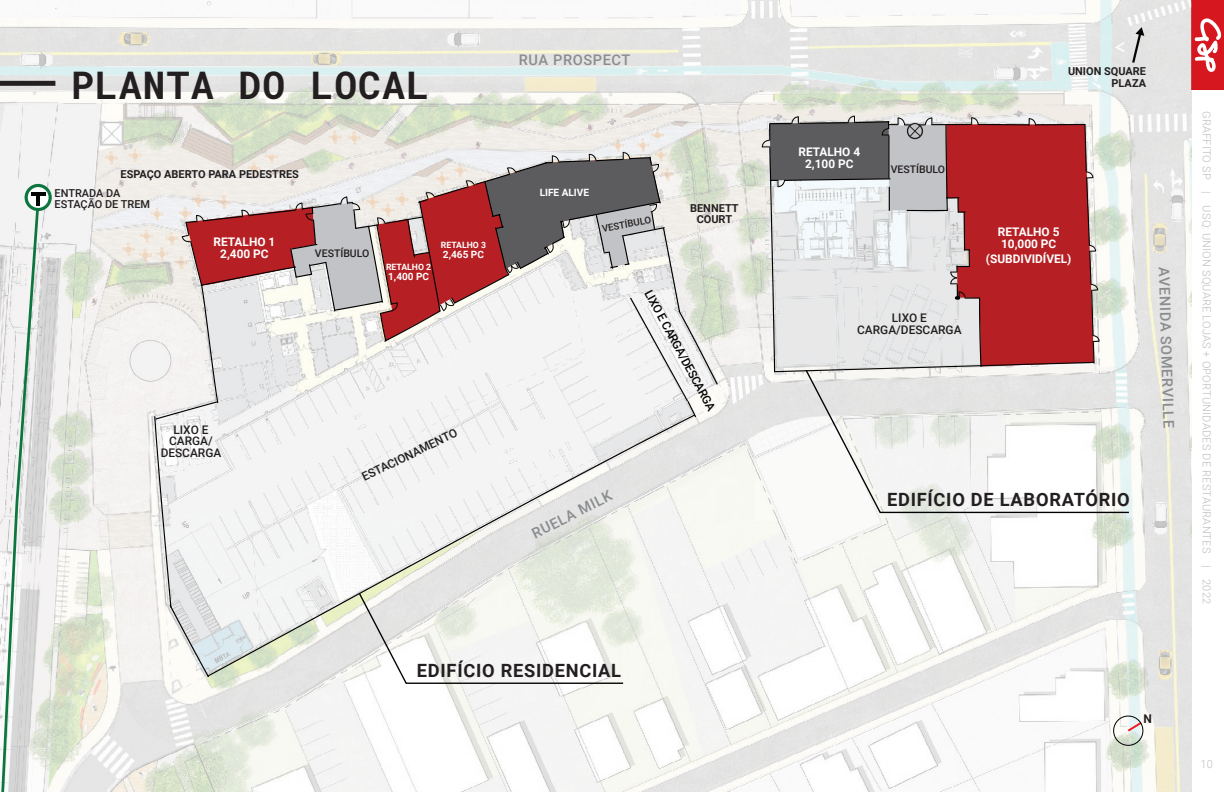
<style>
.page{position:relative;width:1224px;height:792px;background:#fff}
.page>*{position:absolute;margin:0;border:0;box-sizing:border-box;transform-origin:0 0}
.t1{font:700 38px "Roboto Mono";letter-spacing:.03em;color:#231f20}
.t2{font:700 18.3px "Roboto";letter-spacing:.04em;color:#231f20}
.t3{font:500 14.6px "Roboto";letter-spacing:.04em;color:#8a8c8f}
.t4{font:700 12px "Roboto";color:#231f20}
.t5{font:700 11.9px/11.9px "Roboto";color:#fff;text-align:center}
.t6{font:500 11.9px/11.4px "Roboto";color:#231f20;text-align:center}
.t7{font:500 11.9px "Roboto";color:#050504}
.t8{font:300 11px "Roboto";letter-spacing:.02em;color:#bcbdc0}
.t9{font:700 11px/11.4px "Roboto";color:#231f20;text-align:center}
.t10{font:500 11px "Roboto";color:#231f20}
.t11{font:500 10.5px "Roboto";color:#231f20}
.t12{font:700 10px "Roboto";color:#fff}
.t13{font:500 9.6px "Roboto";color:#231f20}
.t14{font:700 8.7px "Roboto";color:#fff}
.s1{font-weight:500}
</style>
<div class="page">
<div style="left:1192px;top:0;width:32px;height:90px;background:#d7171f"></div>
<svg style="left:1194px;top:18px;width:28px;height:54px"></svg>
<img style="left:0;top:0;width:1192px;height:792px">
<svg style="left:804px;top:368px;width:326px;height:146px"></svg>
<svg style="left:0;top:184px;width:52px;height:608px"></svg>
<svg style="left:1130px;top:27px;width:14px;height:38px"></svg>
<svg style="left:762px;top:116px;width:337px;height:256px;background:#c38f91"></svg>
<svg style="left:154px;top:152px;width:564px;height:533px"></svg>
<div style="left:0;top:81px;width:55px;height:5px;background:#231f20"></div>
<svg style="left:1112px;top:714px;width:33px;height:33px"></svg>
<p class="t1" style="left:71px;top:59px;width:359px">PLANTA DO LOCAL</p>
<p class="t9" style="left:55px;top:164px;width:246px;line-height:19px;text-align:left;text-indent:66px">ESPAÇO ABERTO PARA PEDESTRES<br><span class="s1">ENTRADA DA</span></p>
<p class="t10" style="left:55px;top:196px;width:97px">ESTAÇÃO DE TREM</p>
<p class="t5" style="left:214px;top:235px;width:63px">RETALHO 1<br>2,400 PC</p>
<p class="t11" style="left:315px;top:246px;width:56px">VESTÍBULO</p>
<p class="t14" style="left:386px;top:261px;width:47px">RETALHO 2</p>
<p class="t12" style="left:388px;top:270px;width:43px">1,400 PC</p>
<p class="t14" style="left:441px;top:239px;width:47px">RETALHO 3</p>
<p class="t12" style="left:443px;top:248px;width:43px">2,465 PC</p>
<p class="t6" style="left:161px;top:424px;width:62px">LIXO E<br>CARGA/<br>DESCARGA</p>
<p class="t6" style="left:360px;top:472px;width:106px;rotate:-26deg">ESTACIONAMENTO</p>
<p class="t3" style="left:519px;top:49px;width:113px">RUA PROSPECT</p>
<p class="t12" style="left:540px;top:186px;width:51px">LIFE ALIVE</p>
<p class="t13" style="left:601px;top:222px;width:51px;rotate:-10deg">VESTÍBULO</p>
<p class="t9" style="left:690px;top:202px;width:50px">BENNETT<br>COURT</p>
<p class="t7" style="left:656px;top:287px;width:137px;rotate:62deg">LIXO E CARGA/DESCARGA</p>
<p class="t3" style="left:528px;top:525px;width:89px;rotate:-27deg">RUELA MILK</p>
<p class="t2" style="left:417px;top:657px;width:206px">EDIFÍCIO RESIDENCIAL</p>
<p class="t5" style="left:798px;top:145px;width:63px">RETALHO 4<br>2,100 PC</p>
<p class="t11" style="left:891px;top:162px;width:56px">VESTÍBULO</p>
<p class="t6" style="left:857px;top:312px;width:106px">LIXO E<br>CARGA/DESCARGA</p>
<p class="t9" style="left:1068px;top:65px;width:80px;text-align:right">UNION SQUARE<br>PLAZA</p>
<p class="t5" style="left:998px;top:225px;width:63px;text-align:left">RETALHO 5<br>10,000 PC</p>
<p class="t5" style="left:986px;top:253px;width:87px">(SUBDIVIDÍVEL)</p>
<p class="t3" style="left:1174px;top:267px;width:162px;rotate:88deg">AVENIDA SOMERVILLE</p>
<p class="t2" style="left:887px;top:487px;width:244px">EDIFÍCIO DE LABORATÓRIO</p>
<p class="t8" style="left:1214px;top:111px;width:495px;rotate:90deg">GRAFFITO SP | USQ: UNION SQUARE LOJAS + OPORTUNIDADES DE RESTAURANTES | 2022</p>
<p class="t4" style="left:1144px;top:711px;width:10px">N</p>
<p class="t8" style="left:1201px;top:757px;width:14px">10</p>
</div>
